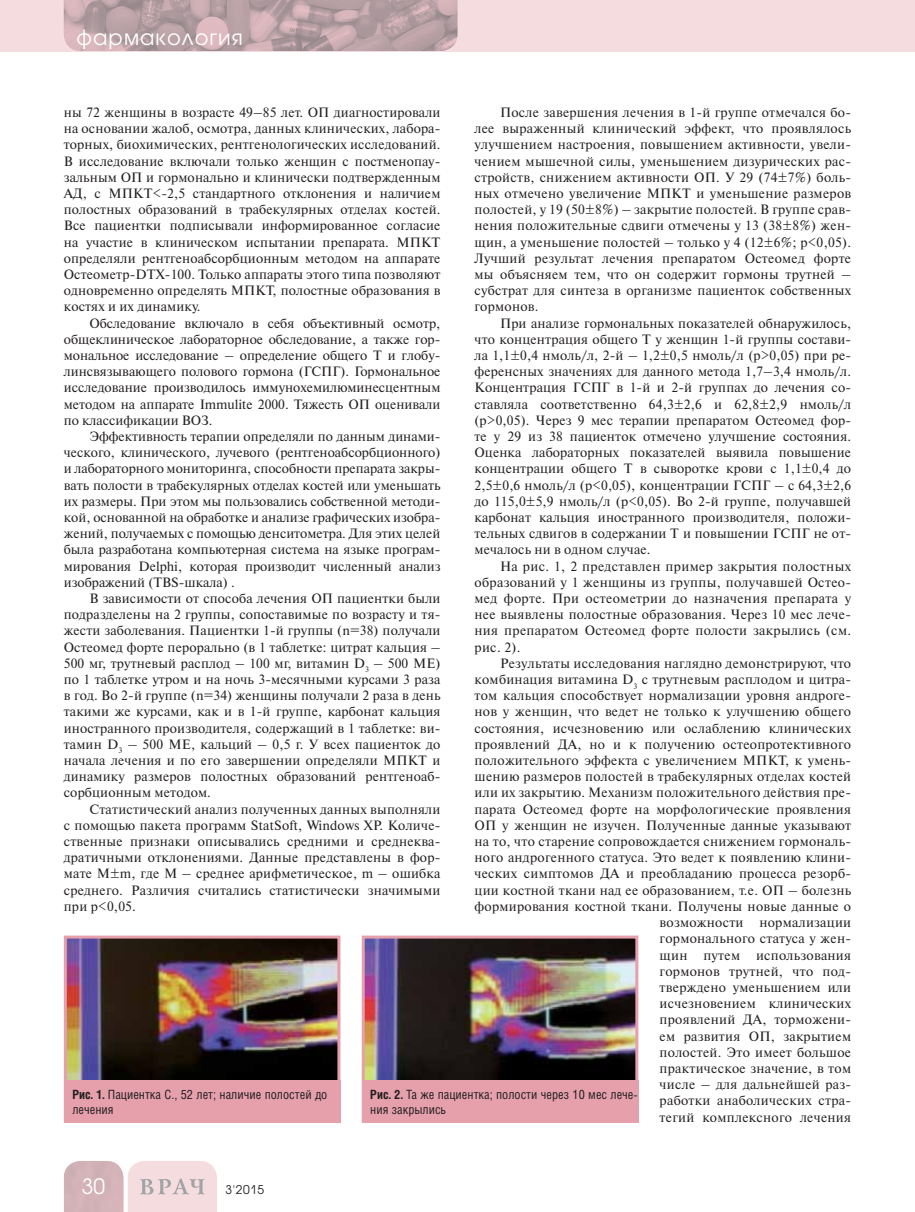
<style>
.page{position:relative;width:915px;height:1212px;background:#fff}
.page>*{position:absolute;margin:0;border:0;box-sizing:border-box;transform-origin:0 0}
.t1{font:21px "Avant Garde Gothic C";letter-spacing:.05em;color:#fff}
.t2{font:13.5px/16.2px "Newton C";letter-spacing:.02em;color:#231f20;text-align:justify}
.t3{font:12.75px/15.3px "Helios Cond";color:#231f20}
.t4{font:12px "Avant Garde Gothic C";color:#231f20}
.s1{font-weight:700}
</style>
<div class="page">
<div style="left:0;top:0;width:914px;height:51px;background:#f5dddf"></div>
<svg style="left:64px;top:1161px;width:153px;height:51px;background:#e4cccf"></svg>
<img style="left:64px;top:0;width:393px;height:51px">
<img style="left:68px;top:939px;width:268px;height:141px">
<div style="left:64px;top:935px;width:276px;height:188px;border:3px solid #e5a0ac"></div>
<div style="left:64px;top:1080px;width:276px;height:43px;background:#e5a0ac"></div>
<img style="left:365px;top:939px;width:269px;height:141px">
<div style="left:361px;top:935px;width:277px;height:188px;border:3px solid #e5a0ac"></div>
<div style="left:361px;top:1080px;width:277px;height:43px;background:#e5a0ac"></div>
<h1 class="t1" style="left:77px;top:27px;width:168px">фармакология</h1>
<p class="t2" style="left:64px;top:106px;width:378px">ны 72 женщины в возрасте 49–85 лет. ОП диагностировали на основании жалоб, осмотра, данных клинических, лабора&shy;торных, биохимических, рентгенологических исследований.<br>В исследование включали только женщин с постменопау&shy;зальным ОП и гормонально и клинически подтвержденным АД, с МПКТ&lt;-2,5 стандартного отклонения и наличием полостных образований в трабекулярных отделах костей.<br>Все пациентки подписывали информированное согласие на участие в клиническом испытании препарата. МПКТ определяли рентгеноабсорбционным методом на аппарате Остеометр-DTX-100. Только аппараты этого типа позволяют одновременно определять МПКТ, полостные образования в костях и их динамику.</p>
<p class="t2" style="left:64px;top:316px;width:378px;text-indent:26px">Обследование включало в себя объективный осмотр, общеклиническое лабораторное обследование, а также гор&shy;мональное исследование – определение общего Т и глобу&shy;линсвязывающего полового гормона (ГСПГ). Гормональное исследование производилось иммунохемилюминесцентным методом на аппарате Immulite 2000. Тяжесть ОП оценивали по классификации ВОЗ.</p>
<p class="t2" style="left:64px;top:430px;width:378px;text-indent:26px">Эффективность терапии определяли по данным динами&shy;ческого, клинического, лучевого (рентгеноабсорбционного) и лабораторного мониторинга, способности препарата закры&shy;вать полости в трабекулярных отделах костей или уменьшать их размеры. При этом мы пользовались собственной методи&shy;кой, основанной на обработке и анализе графических изобра&shy;жений, получаемых с помощью денситометра. Для этих целей была разработана компьютерная система на языке програм&shy;мирования Delphi, которая производит численный анализ изображений (TBS-шкала) .</p>
<p class="t2" style="left:64px;top:592px;width:378px;text-indent:26px">В зависимости от способа лечения ОП пациентки были подразделены на 2 группы, сопоставимые по возрасту и тя&shy;жести заболевания. Пациентки 1-й группы (n=38) получали Остеомед форте перорально (в 1 таблетке: цитрат кальция – 500 мг, трутневый расплод – 100 мг, витамин D<sub>3</sub> – 500 МЕ) по 1 таблетке утром и на ночь 3-месячными курсами 3 раза в год. Во 2-й группе (n=34) женщины получали 2 раза в день такими же курсами, как и в 1-й группе, карбонат кальция иностранного производителя, содержащий в 1 таблетке: ви&shy;тамин D<sub>3</sub> – 500 МЕ, кальций – 0,5 г. У всех пациенток до начала лечения и по его завершении определяли МПКТ и динамику размеров полостных образований рентгеноаб&shy;сорбционным методом.</p>
<p class="t2" style="left:64px;top:802px;width:378px;text-indent:26px">Статистический анализ полученных данных выполняли с помощью пакета программ StatSoft, Windows XP. Количе&shy;ственные признаки описывались средними и среднеква&shy;дратичными отклонениями. Данные представлены в фор&shy;мате M±m, где М – среднее арифметическое, m – ошибка среднего. Различия считались статистически значимыми при р&lt;0,05.</p>
<p class="t2" style="left:474px;top:106px;width:378px;text-indent:26px">После завершения лечения в 1-й группе отмечался бо&shy;лее выраженный клинический эффект, что проявлялось улучшением настроения, повышением активности, увели&shy;чением мышечной силы, уменьшением дизурических рас&shy;стройств, снижением активности ОП. У 29 (74±7%) боль&shy;ных отмечено увеличение МПКТ и уменьшение размеров полостей, у 19 (50±8%) – закрытие полостей. В группе срав&shy;нения положительные сдвиги отмечены у 13 (38±8%) жен&shy;щин, а уменьшение полостей – только у 4 (12±6%; р&lt;0,05).<br>Лучший результат лечения препаратом Остеомед форте мы объясняем тем, что он содержит гормоны трутней – субстрат для синтеза в организме пациенток собственных гормонов.</p>
<p class="t2" style="left:474px;top:316px;width:378px;text-indent:26px">При анализе гормональных показателей обнаружилось, что концентрация общего Т у женщин 1-й группы состави&shy;ла 1,1±0,4 нмоль/л, 2-й – 1,2±0,5 нмоль/л (р&gt;0,05) при ре&shy;ференсных значениях для данного метода 1,7–3,4 нмоль/л.<br>Концентрация ГСПГ в 1-й и 2-й группах до лечения со&shy;ставляла соответственно 64,3±2,6 и 62,8±2,9 нмоль/л (р&gt;0,05). Через 9 мес терапии препаратом Остеомед фор&shy;те у 29 из 38 пациенток отмечено улучшение состояния.<br>Оценка лабораторных показателей выявила повышение концентрации общего Т в сыворотке крови с 1,1±0,4 до 2,5±0,6 нмоль/л (р&lt;0,05), концентрации ГСПГ – с 64,3±2,6 до 115,0±5,9 нмоль/л (р&lt;0,05). Во 2-й группе, получавшей карбонат кальция иностранного производителя, положи&shy;тельных сдвигов в содержании Т и повышении ГСПГ не от&shy;мечалось ни в одном случае.</p>
<p class="t2" style="left:474px;top:559px;width:378px;text-indent:26px">На рис. 1, 2 представлен пример закрытия полостных образований у 1 женщины из группы, получавшей Остео&shy;мед форте. При остеометрии до назначения препарата у нее выявлены полостные образования. Через 10 мес лече&shy;ния препаратом Остеомед форте полости закрылись (см. рис. 2).</p>
<p class="t2" style="left:474px;top:656px;width:378px;text-align:right">Результаты исследования наглядно демонстрируют, что комбинация витамина D<sub>3</sub> с трутневым расплодом и цитра&shy;том кальция способствует нормализации уровня андроге&shy;нов у женщин, что ведет не только к улучшению общего состояния, исчезновению или ослаблению клинических проявлений ДА, но и к получению остеопротективного положительного эффекта с увеличением МПКТ, к умень&shy;шению размеров полостей в трабекулярных отделах костей или их закрытию. Механизм положительного действия пре&shy;парата Остеомед форте на морфологические проявления ОП у женщин не изучен. Полученные данные указывают на то, что старение сопровождается снижением гормональ&shy;ного андрогенного статуса. Это ведет к появлению клини&shy;ческих симптомов ДА и преобладанию процесса резорб&shy;ции костной ткани над ее образованием, т.е. ОП – болезнь формирования костной ткани. Получены новые данные о возможности нормализации<br>гормонального статуса у жен-<br>щин путем использования<br>гормонов трутней, что под-<br>тверждено уменьшением или<br>исчезновением клинических<br>проявлений ДА, торможени-<br>ем развития ОП, закрытием<br>полостей. Это имеет большое<br>практическое значение, в том<br>числе – для дальнейшей раз-<br>работки анаболических стра-<br>тегий комплексного лечения</p>
<p class="t3" style="left:72px;top:1088px;width:256px"><span class="s1">Рис. 1.</span> Пациентка С., 52 лет; наличие полостей до лечения</p>
<p class="t3" style="left:370px;top:1088px;width:269px"><span class="s1">Рис. 2.</span> Та же пациентка; полости через 10 мес лече&shy;ния закрылись</p>
<h1 class="t1" style="left:82px;top:1177px;width:25px">30</h1>
<p class="t4" style="left:225px;top:1184px;width:40px">3'2015</p>
</div>
